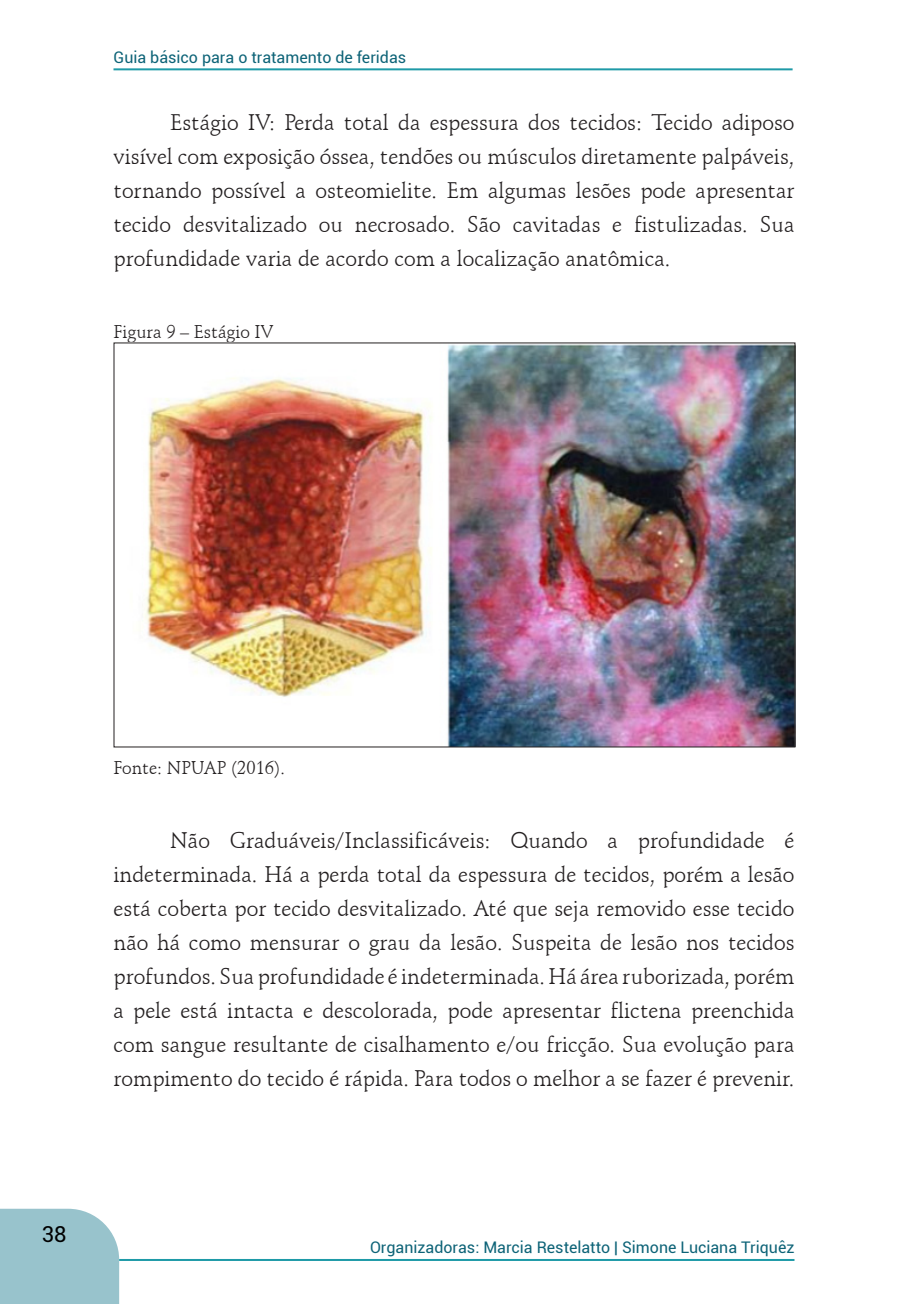
<style>
.page{position:relative;width:908px;height:1304px;background:#fff}
.page>*{position:absolute;margin:0;border:0;box-sizing:border-box;transform-origin:0 0}
.texto{font:22px/34px "Schneidler BT";color:#231f20;text-align:justify}
.t1{font:22px "Roboto";color:#000}
.legendas{font:18px "Schneidler BT";color:#231f20}
.t2{font:16px "Roboto";color:#0d6377}
</style>
<div class="page">
<div style="left:0;top:1209px;width:119px;height:95px;background:#98c3cc"></div>
<hr style="left:113px;top:68px;width:679px;height:2px;background:#1e9aa7">
<hr style="left:119px;top:1259px;width:675px;height:2px;background:#1e9aa7">
<img style="left:142px;top:344px;width:651px;height:401px">
<p class="t2" style="left:113px;top:46px;width:294px">Guia básico para o tratamento de feridas</p>
<p class="texto" style="left:113px;top:106px;width:682px;text-indent:57px">Estágio IV: Perda total da espessura dos tecidos: Tecido adiposo visível com exposição óssea, tendões ou músculos diretamente palpáveis, tornando possível a osteomielite. Em algumas lesões pode apresentar tecido desvitalizado ou necrosado. São cavitadas e fistulizadas. Sua profundidade varia de acordo com a localização anatômica.</p>
<p class="legendas" style="left:113px;top:321px;width:162px">Figura 9 – Estágio IV</p>
<p class="legendas" style="left:113px;top:757px;width:173px">Fonte: NPUAP (2016).</p>
<p class="texto" style="left:113px;top:824px;width:682px;text-indent:57px">Não Graduáveis/Inclassificáveis: Quando a profundidade é indeterminada. Há a perda total da espessura de tecidos, porém a lesão está coberta por tecido desvitalizado. Até que seja removido esse tecido não há como mensurar o grau da lesão. Suspeita de lesão nos tecidos profundos. Sua profundidade é indeterminada. Há área ruborizada, porém a pele está intacta e descolorada, pode apresentar flictena preenchida com sangue resultante de cisalhamento e/ou fricção. Sua evolução para rompimento do tecido é rápida. Para todos o melhor a se fazer é prevenir.</p>
<p class="t1" style="left:42px;top:1219px;width:26px">38</p>
<p class="t2" style="left:370px;top:1236px;width:425px">Organizadoras: Marcia Restelatto | Simone Luciana Triquêz</p>
</div>
